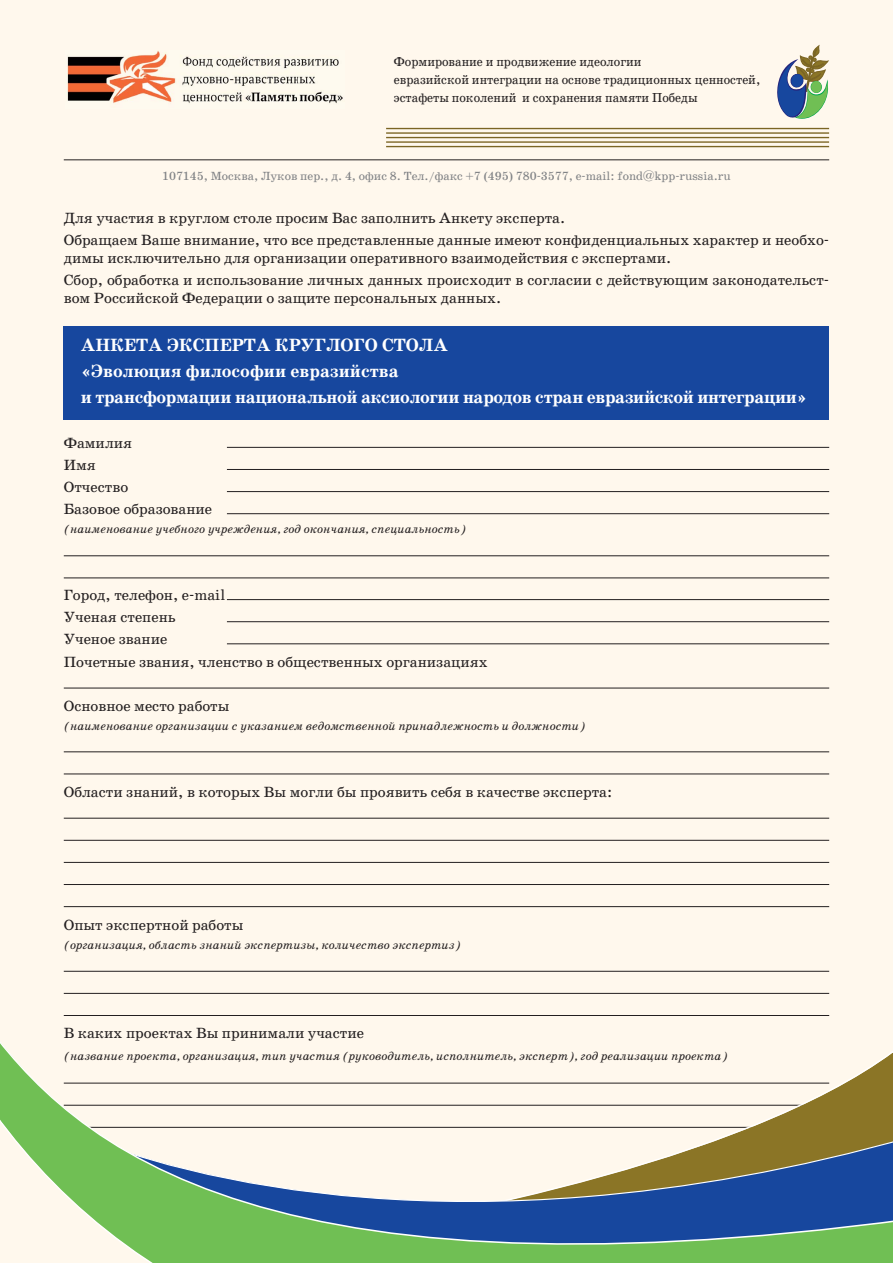
<style>
.page{position:relative;width:893px;height:1263px;background:#fff8ed}
.page>*{position:absolute;margin:0;border:0;box-sizing:border-box;transform-origin:0 0}
.t1{font:700 18px/25.8px "School Book C";letter-spacing:-.02em;color:#fff}
.t2{font:15px/22.2px "School Book C";color:#231f20}
.t3{font:13.2px/18px "School Book C";color:#231f20;scale:.94 1}
.t4{font:italic 12px "School Book C";color:#231f20}
.t5{font:12px "School Book C";color:#808285}
</style>
<div class="page">
<div style="left:64px;top:326px;width:765px;height:94px;background:#17479e"></div>
<img style="left:67px;top:51px;width:276px;height:53px">
<svg style="left:777px;top:46px;width:52px;height:73px"></svg>
<svg style="left:810px;top:81px;width:12px;height:12px"></svg>
<div style="left:811px;top:81px;width:10px;height:12px;background:#70bf54;border-radius:50%"></div>
<hr style="left:386px;top:128px;width:443px;height:1px;background:#7b6524">
<hr style="left:386px;top:132px;width:443px;height:2px;background:#7b6524">
<hr style="left:386px;top:137px;width:443px;height:1px;background:#7b6524">
<hr style="left:386px;top:141px;width:443px;height:2px;background:#7b6524">
<hr style="left:386px;top:146px;width:443px;height:1px;background:#7b6524">
<hr style="left:64px;top:159px;width:765px;height:1px;background:#231f20">
<hr style="left:227px;top:447px;width:602px;height:1px;background:#231f20">
<hr style="left:227px;top:469px;width:602px;height:1px;background:#231f20">
<hr style="left:227px;top:491px;width:602px;height:1px;background:#231f20">
<hr style="left:227px;top:513px;width:602px;height:1px;background:#231f20">
<hr style="left:227px;top:599px;width:602px;height:1px;background:#231f20">
<hr style="left:227px;top:621px;width:602px;height:1px;background:#231f20">
<hr style="left:64px;top:555px;width:765px;height:1px;background:#231f20">
<hr style="left:64px;top:577px;width:765px;height:1px;background:#231f20">
<svg style="left:0;top:643px;width:893px;height:620px"></svg>
<p class="t3" style="left:394px;top:54px;width:391px">Формирование и продвижение идеологии<br>евразийской интеграции на основе традиционных ценностей, эстафеты поколений и сохранения памяти Победы</p>
<p class="t5" style="left:162px;top:172px;width:570px">107145, Москва, Луков пер., д. 4, офис 8. Тел./факс +7 (495) 780-3577, e-mail: fond@kpp-russia.ru</p>
<p class="t2" style="left:64px;top:208px;width:767px">Для участия в круглом столе просим Вас заполнить Анкету эксперта.<br>Обращаем Ваше внимание, что все представленные данные имеют конфиденциальных характер и необхо-</p>
<p class="t2" style="left:64px;top:248px;width:767px">димы исключительно для организации оперативного взаимодействия с экспертами.<br>Сбор, обработка и использование личных данных происходит в согласии с действующим законодательст-</p>
<p class="t2" style="left:64px;top:289px;width:439px">вом Российской Федерации о защите персональных данных.</p>
<p class="t1" style="left:81px;top:334px;width:728px">АНКЕТА ЭКСПЕРТА КРУГЛОГО СТОЛА<br>«Эволюция философии евразийства<br>и трансформации национальной аксиологии народов стран евразийской интеграции»</p>
<p class="t2" style="left:64px;top:433px;width:150px">Фамилия<br>Имя<br>Отчество<br>Базовое образование</p>
<p class="t4" style="left:64px;top:524px;width:404px">(наименование учебного учреждения, год окончания, специальность)</p>
<p class="t2" style="left:64px;top:585px;width:426px">Город, телефон, e-mail<br>Ученая степень<br>Ученое звание<br>Почетные звания, членство в общественных организациях</p>
<p class="t2" style="left:64px;top:696px;width:167px">Основное место работы</p>
<p class="t4" style="left:64px;top:721px;width:523px">(наименование организации с указанием ведомственной принадлежность и должности)</p>
<p class="t2" style="left:64px;top:782px;width:550px">Области знаний, в которых Вы могли бы проявить себя в качестве эксперта:</p>
<p class="t2" style="left:64px;top:915px;width:181px">Опыт экспертной работы</p>
<p class="t4" style="left:64px;top:940px;width:399px">(организация, область знаний экспертизы, количество экспертиз)</p>
<p class="t2" style="left:64px;top:1023px;width:302px">В каких проектах Вы принимали участие</p>
<p class="t4" style="left:64px;top:1051px;width:665px">(название проекта, организация, тип участия (руководитель, исполнитель, эксперт), год реализации проекта)</p>
</div>
